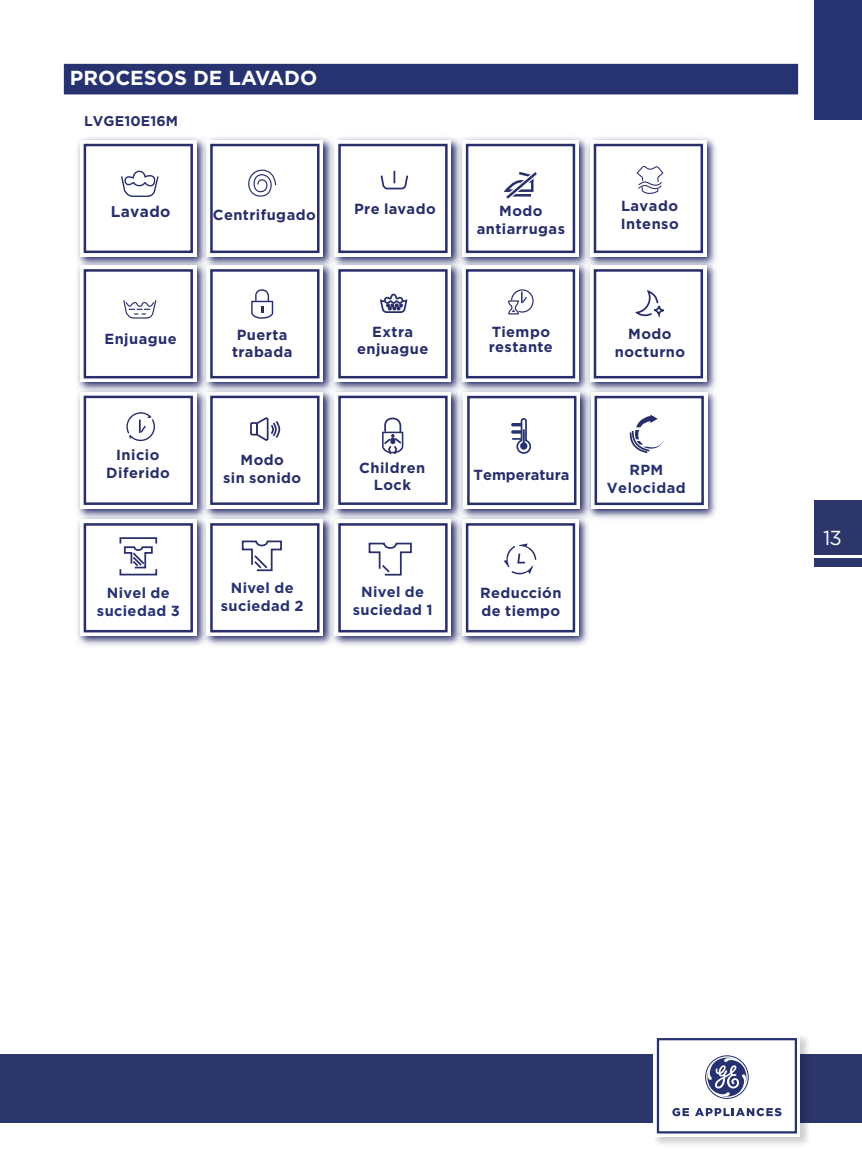
<style>
.page{position:relative;width:862px;height:1149px;background:#fff}
.page>*{position:absolute;margin:0;border:0;box-sizing:border-box;transform-origin:0 0}
.t1{font:700 20.25px "Gotham";color:#fff}
.t2{font:20.25px "Gotham";color:#fff}
.t3{font:700 15.53px "Gotham";letter-spacing:.03em;color:#282e69}
.t4{font:700 14.62px/17.6px "Gotham";letter-spacing:.03em;color:#282e69;text-align:center}
.t5{font:700 14.62px/17.6px "Gotham";letter-spacing:.03em;color:#263370;text-align:center}
.t6{font:700 14.62px "Gotham";color:#282e69}
.t7{font:700 14.17px "Gotham";letter-spacing:.005em;color:#282e69}
</style>
<div class="page">
<div style="left:1px;top:1054px;width:860px;height:68px;background:#2d366a"></div>
<div style="left:651px;top:1032px;width:159px;height:115px;background:#000;opacity:.89"></div>
<div style="left:653px;top:1034px;width:146px;height:101px;background:linear-gradient(to right,#fff,#fff)"></div>
<div style="left:656px;top:1037px;width:140px;height:96px;background:#fff;border:2px solid #263370"></div>
<svg style="left:705px;top:1055px;width:43px;height:43px"></svg>
<svg style="left:672px;top:1108px;width:16px;height:7px"></svg>
<svg style="left:695px;top:1108px;width:86px;height:7px"></svg>
<div style="left:813px;top:500px;width:48px;height:66px;background:#2d366a"></div>
<hr style="left:813px;top:555px;width:48px;height:3px;background:#fff">
<div style="left:813px;top:0;width:48px;height:119px;background:#263370"></div>
<div style="left:64px;top:64px;width:733px;height:30px;background:#263370"></div>
<img style="left:529px;top:94px;width:238px;height:110px">
<div style="left:589px;top:140px;width:117px;height:117px;background:#fff"></div>
<div style="left:593px;top:144px;width:109px;height:109px;border:2px solid #282e69"></div>
<img style="left:529px;top:204px;width:187px;height:127px">
<div style="left:589px;top:265px;width:117px;height:117px;background:#fff"></div>
<div style="left:593px;top:269px;width:109px;height:109px;border:2px solid #282e69"></div>
<img style="left:274px;top:94px;width:244px;height:110px">
<div style="left:334px;top:140px;width:117px;height:117px;background:#fff"></div>
<div style="left:338px;top:144px;width:109px;height:109px;border:2px solid #282e69"></div>
<img style="left:274px;top:204px;width:244px;height:127px">
<div style="left:334px;top:265px;width:117px;height:117px;background:#fff"></div>
<div style="left:338px;top:269px;width:109px;height:109px;border:2px solid #282e69"></div>
<img style="left:274px;top:331px;width:129px;height:127px">
<div style="left:334px;top:392px;width:117px;height:116px;background:#fff"></div>
<div style="left:338px;top:395px;width:109px;height:110px;border:2px solid #282e69"></div>
<img style="left:64px;top:94px;width:199px;height:110px">
<div style="left:80px;top:140px;width:117px;height:117px;background:#fff"></div>
<div style="left:84px;top:144px;width:109px;height:109px;border:2px solid #282e69"></div>
<img style="left:77px;top:204px;width:186px;height:127px">
<div style="left:80px;top:265px;width:117px;height:117px;background:#fff"></div>
<div style="left:84px;top:269px;width:109px;height:109px;border:2px solid #282e69"></div>
<img style="left:77px;top:331px;width:186px;height:127px">
<div style="left:80px;top:392px;width:117px;height:116px;background:#fff"></div>
<div style="left:84px;top:395px;width:109px;height:110px;border:2px solid #282e69"></div>
<img style="left:403px;top:331px;width:126px;height:127px">
<img style="left:529px;top:331px;width:187px;height:188px">
<div style="left:463px;top:392px;width:117px;height:116px;background:#fff"></div>
<div style="left:467px;top:395px;width:109px;height:110px;border:2px solid #282e69"></div>
<img style="left:518px;top:458px;width:127px;height:188px">
<div style="left:462px;top:519px;width:116px;height:117px;background:#fff"></div>
<div style="left:465px;top:523px;width:110px;height:109px;border:2px solid #282e69"></div>
<img style="left:77px;top:458px;width:69px;height:188px">
<div style="left:80px;top:519px;width:117px;height:117px;background:#fff"></div>
<div style="left:84px;top:523px;width:109px;height:109px;border:2px solid #282e69"></div>
<img style="left:146px;top:458px;width:128px;height:188px">
<div style="left:206px;top:519px;width:117px;height:117px;background:#fff"></div>
<div style="left:210px;top:523px;width:109px;height:109px;border:2px solid #282e69"></div>
<img style="left:274px;top:458px;width:244px;height:188px">
<div style="left:334px;top:519px;width:117px;height:117px;background:#fff"></div>
<div style="left:338px;top:523px;width:109px;height:109px;border:2px solid #282e69"></div>
<svg style="left:121px;top:171px;width:37px;height:26px"></svg>
<svg style="left:123px;top:300px;width:33px;height:18px"></svg>
<svg style="left:248px;top:169px;width:28px;height:27px"></svg>
<svg style="left:507px;top:289px;width:26px;height:25px"></svg>
<svg style="left:251px;top:289px;width:22px;height:29px"></svg>
<svg style="left:380px;top:171px;width:28px;height:19px"></svg>
<svg style="left:382px;top:417px;width:21px;height:37px"></svg>
<svg style="left:636px;top:166px;width:27px;height:28px"></svg>
<svg style="left:126px;top:412px;width:29px;height:29px"></svg>
<svg style="left:511px;top:418px;width:20px;height:35px"></svg>
<div style="left:590px;top:392px;width:117px;height:116px;background:#fff"></div>
<div style="left:594px;top:395px;width:109px;height:110px;border:2px solid #282e69"></div>
<svg style="left:629px;top:414px;width:34px;height:40px"></svg>
<svg style="left:503px;top:170px;width:35px;height:30px"></svg>
<svg style="left:241px;top:539px;width:41px;height:33px"></svg>
<svg style="left:368px;top:542px;width:44px;height:34px"></svg>
<svg style="left:123px;top:545px;width:30px;height:23px"></svg>
<div style="left:119px;top:537px;width:38px;height:7px;border:2px solid #282e69"></div>
<div style="left:119px;top:568px;width:38px;height:7px;border:2px solid #282e69"></div>
<svg style="left:503px;top:543px;width:33px;height:32px"></svg>
<svg style="left:635px;top:290px;width:23px;height:27px"></svg>
<div style="left:653px;top:305px;width:11px;height:10px;border:2px solid #282e69;border-radius:50%"></div>
<div style="left:250px;top:422px;width:8px;height:13px;border:2px solid #282e69"></div>
<svg style="left:254px;top:415px;width:27px;height:25px"></svg>
<svg style="left:380px;top:293px;width:28px;height:20px"></svg>
<h1 class="t1" style="left:70px;top:65px;width:249px">PROCESOS DE LAVADO</h1>
<p class="t7" style="left:84px;top:111px;width:95px">LVGE10E16M</p>
<p class="t3" style="left:111px;top:201px;width:61px">Lavado</p>
<p class="t4" style="left:213px;top:205px;width:104px">Centrifugado</p>
<p class="t4" style="left:354px;top:200px;width:83px">Pre lavado</p>
<p class="t4" style="left:104px;top:330px;width:74px">Enjuague</p>
<p class="t4" style="left:106px;top:446px;width:65px">Inicio<br>Diferido</p>
<p class="t4" style="left:232px;top:325px;width:62px">Puerta trabada</p>
<p class="t4" style="left:357px;top:323px;width:73px">Extra enjuague</p>
<p class="t4" style="left:223px;top:451px;width:80px">Modo<br>sin sonido</p>
<p class="t4" style="left:359px;top:458px;width:67px">Children<br>Lock</p>
<p class="t5" style="left:97px;top:584px;width:84px">Nivel de suciedad 3</p>
<p class="t5" style="left:221px;top:579px;width:84px">Nivel de suciedad 2</p>
<p class="t5" style="left:352px;top:582px;width:81px">Nivel de suciedad 1</p>
<p class="t4" style="left:476px;top:202px;width:90px">Modo antiarrugas</p>
<p class="t4" style="left:488px;top:324px;width:65px;line-height:14.6px;text-align:left">Tiempo restante</p>
<p class="t4" style="left:620px;top:197px;width:59px;text-align:left">Lavado<br>Intenso</p>
<p class="t4" style="left:614px;top:325px;width:72px">Modo nocturno</p>
<p class="t6" style="left:473px;top:465px;width:97px">Temperatura</p>
<p class="t5" style="left:606px;top:461px;width:80px">RPM<br>Velocidad</p>
<p class="t4" style="left:480px;top:583px;width:83px;text-align:left">Reducción de tiempo</p>
<h1 class="t2" style="left:822px;top:525px;width:20px">13</h1>
</div>
